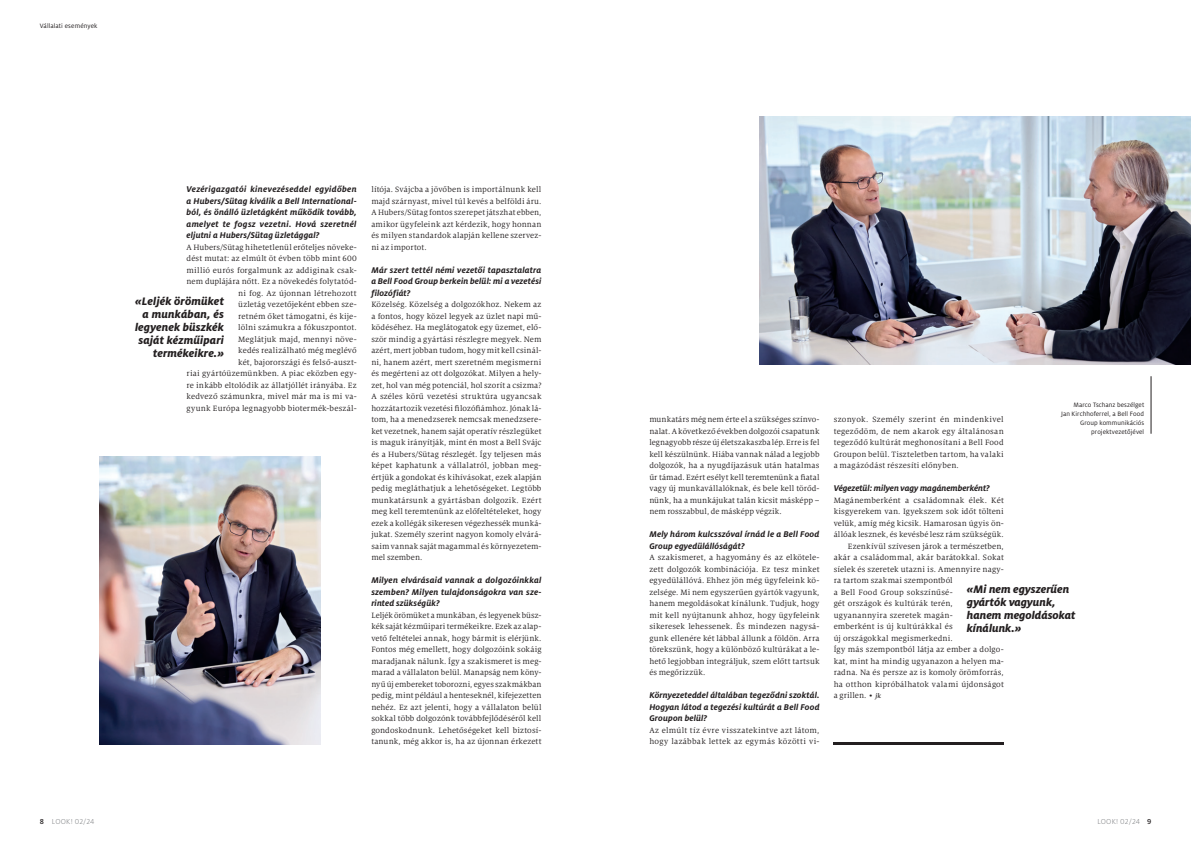
<style>
.page{position:relative;width:1191px;height:842px;background:#fff}
.page>*{position:absolute;margin:0;border:0;box-sizing:border-box;transform-origin:0 0}
.t1{font:italic 800 12px/13px "Milo Pro";color:#231f20}
.t2{font:italic 700 9.2px/11.5px "Milo Pro";letter-spacing:.01em;color:#231f20;text-align:justify}
.t3{font:8.5px/11.5px "Milo Serif Pro";letter-spacing:.02em;color:#231f20;text-align:justify}
.t4{font:300 8px "Milo Pro";letter-spacing:.005em;color:#808285}
.t5{font:7px/9px "Milo Pro";letter-spacing:.01em;color:#231f20;text-align:right}
.s1{font-weight:500;font-style:italic;font-size:7px}
.s2{font-weight:500;color:#231f20}
</style>
<div class="page">
<img style="left:760px;top:117px;width:431px;height:248px">
<img style="left:99px;top:457px;width:221px;height:287px">
<hr style="left:833px;top:742px;width:170px;height:2px;background:#231f20">
<hr style="left:1150px;top:376px;width:1px;height:58px;background:#231f20">
<p class="t5" style="left:40px;top:22px;width:59px">Vállalati események</p>
<p class="t2" style="left:186px;top:184px;width:172px">Vezérigazgatói kinevezéseddel egyidőben a Hubers/Sütag kiválik a Bell International&shy;ból, és önálló üzletágként működik tovább, amelyet te fogsz vezetni. Hová szeretnél eljutni a Hubers/Sütag üzletággal?</p>
<p class="t3" style="left:186px;top:241px;width:172px;text-align:right">A Hubers/Sütag hihetetlenül erőteljes növeke&shy;dést mutat: az elmúlt öt évben több mint 600 millió eurós forgalmunk az addiginak csak&shy;nem duplájára nőtt. Ez a növekedés folytatód&shy;ni fog. Az újonnan létrehozott<br>üzletág vezetőjeként ebben sze-<br>retném őket támogatni, és kije-<br>lölni számukra a fókuszpontot.<br>Meglátjuk majd, mennyi növe-<br>kedés realizálható még meglévő<br>két, bajorországi és felső-auszt-<br>riai gyártóüzemünkben. A piac eközben egy&shy;re inkább eltolódik az állatjóllét irányába. Ez kedvező számunkra, mivel már ma is mi va&shy;gyunk Európa legnagyobb biotermék-beszál-</p>
<h1 class="t1" style="left:135px;top:294px;width:90px;text-align:right">«Leljék örömüket a munkában, és legyenek büszkék saját kézműipari termékeikre.»</h1>
<p class="t3" style="left:371px;top:184px;width:172px">lítója. Svájcba a jövőben is importálnunk kell majd szárnyast, mivel túl kevés a belföldi áru.<br>A Hubers/Sütag fontos szerepet játszhat ebben, amikor ügyfeleink azt kérdezik, hogy honnan és milyen standardok alapján kellene szervez&shy;ni az importot.</p>
<p class="t2" style="left:371px;top:264px;width:172px">Már szert tettél némi vezetői tapasztalatra a Bell Food Group berkein belül: mi a vezetési filozófiát?</p>
<p class="t3" style="left:371px;top:299px;width:172px">Közelség. Közelség a dolgozókhoz. Nekem az a fontos, hogy közel legyek az üzlet napi mű&shy;ködéséhez. Ha meglátogatok egy üzemet, elő&shy;ször mindig a gyártási részlegre megyek. Nem azért, mert jobban tudom, hogy mit kell csinál&shy;ni, hanem azért, mert szeretném megismerni és megérteni az ott dolgozókat. Milyen a hely&shy;zet, hol van még potenciál, hol szorít a csizma?<br>A széles körű vezetési struktúra ugyancsak hozzátartozik vezetési filozófiámhoz. Jónak lá&shy;tom, ha a menedzserek nemcsak menedzsere&shy;ket vezetnek, hanem saját operatív részlegüket is maguk irányítják, mint én most a Bell Svájc és a Hubers/Sütag részlegét. Így teljesen más képet kaphatunk a vállalatról, jobban meg&shy;értjük a gondokat és kihívásokat, ezek alapján pedig megláthatjuk a lehetőségeket. Legtöbb munkatársunk a gyártásban dolgozik. Ezért meg kell teremtenünk az előfeltételeket, hogy ezek a kollégák sikeresen végezhessék munká&shy;jukat. Személy szerint nagyon komoly elvárá&shy;saim vannak saját magammal és környezetem&shy;mel szemben.</p>
<p class="t2" style="left:371px;top:575px;width:172px">Milyen elvárásaid vannak a dolgozóinkkal szemben? Milyen tulajdonságokra van sze&shy;rinted szükségük?</p>
<p class="t3" style="left:371px;top:609px;width:172px">Leljék örömüket a munkában, és legyenek büsz&shy;kék saját kézműipari termékeikre. Ezek az alap&shy;vető feltételei annak, hogy bármit is elérjünk.<br>Fontos még emellett, hogy dolgozóink sokáig maradjanak nálunk. Így a szakismeret is meg&shy;marad a vállalaton belül. Manapság nem kön - nyű új embereket toborozni, egyes szakmákban pedig, mint például a henteseknél, kifejezetten nehéz. Ez azt jelenti, hogy a vállalaton belül sokkal több dolgozónk továbbfejlődéséről kell gondoskodnunk. Lehetőségeket kell biztosí&shy;tanunk, még akkor is, ha az újonnan érkezett</p>
<p class="t3" style="left:649px;top:414px;width:172px">munkatárs még nem érte el a szükséges színvo&shy;nalat. A következő években dolgozói csapatunk legnagyobb része új életszakaszba lép. Erre is fel kell készülnünk. Hiába vannak nálad a legjobb dolgozók, ha a nyugdíjazásuk után hatalmas űr támad. Ezért esélyt kell teremtenünk a fiatal vagy új munkavállalóknak, és bele kell törőd&shy;nünk, ha a munkájukat talán kicsit másképp – nem rosszabbul, de másképp végzik.</p>
<p class="t2" style="left:649px;top:529px;width:172px">Mely három kulcsszóval írnád le a Bell Food<br>Group egyedülállóságát?</p>
<p class="t3" style="left:649px;top:552px;width:172px">A szakismeret, a hagyomány és az elkötele&shy;zett dolgozók kombinációja. Ez tesz minket egyedülállóvá. Ehhez jön még ügyfeleink kö&shy;zelsége. Mi nem egyszerűen gyártók vagyunk, hanem megoldásokat kínálunk. Tudjuk, hogy mit kell nyújtanunk ahhoz, hogy ügyfeleink sikeresek lehessenek. És mindezen nagysá&shy;gunk ellenére két lábbal állunk a földön. Arra törekszünk, hogy a különböző kultúrákat a le&shy;hető legjobban integráljuk, szem előtt tartsuk és megőrizzük.</p>
<p class="t2" style="left:649px;top:690px;width:172px">Környezeteddel általában tegeződni szoktál.<br>Hogyan látod a tegezési kultúrát a Bell Food Groupon belül?</p>
<p class="t3" style="left:649px;top:724px;width:172px">Az elmúlt tíz évre visszatekintve azt látom, hogy lazábbak lettek az egymás közötti vi-</p>
<p class="t5" style="left:1061px;top:400px;width:85px">Marco Tschanz beszélget<br>Jan Kirchhoferrel, a Bell Food<br>Group kommunikációs projektvezetőjével</p>
<p class="t3" style="left:833px;top:414px;width:172px">szonyok. Személy szerint én mindenkivel tegeződöm, de nem akarok egy általánosan tegeződő kultúrát meghonosítani a Bell Food Groupon belül. Tiszteletben tartom, ha valaki a magázódást részesíti előnyben.</p>
<p class="t2" style="left:833px;top:483px;width:158px">Végezetül: milyen vagy magánemberként?</p>
<p class="t3" style="left:833px;top:494px;width:172px">Magánemberként a családomnak élek. Két</p>
<p class="t3" style="left:833px;top:506px;width:172px">kisgyerekem van. Igyekszem sok időt tölteni</p>
<p class="t3" style="left:833px;top:517px;width:172px">velük, amíg még kicsik. Hamarosan úgyis ön-</p>
<p class="t3" style="left:833px;top:529px;width:172px">állóak lesznek, és kevésbé lesz rám szükségük.</p>
<p class="t3" style="left:848px;top:540px;width:157px">Ezenkívül szívesen járok a természetben,</p>
<p class="t3" style="left:833px;top:552px;width:172px">akár a családommal, akár barátokkal. Sokat</p>
<p class="t3" style="left:833px;top:563px;width:172px">síelek és szeretek utazni is. Amennyire nagy-</p>
<p class="t3" style="left:833px;top:575px;width:121px">ra tartom szakmai szempontból</p>
<p class="t3" style="left:833px;top:586px;width:121px">a Bell Food Group sokszínűsé-</p>
<p class="t3" style="left:833px;top:598px;width:121px">gét országok és kultúrák terén,</p>
<p class="t3" style="left:833px;top:609px;width:121px">ugyanannyira szeretek magán-</p>
<p class="t3" style="left:833px;top:621px;width:121px">emberként is új kultúrákkal és</p>
<p class="t3" style="left:833px;top:632px;width:121px">új országokkal megismerkedni.</p>
<p class="t3" style="left:833px;top:644px;width:172px">Így más szempontból látja az ember a dolgo-</p>
<p class="t3" style="left:833px;top:655px;width:172px">kat, mint ha mindig ugyanazon a helyen ma-</p>
<p class="t3" style="left:833px;top:667px;width:172px">radna. Na és persze az is komoly örömforrás,</p>
<p class="t3" style="left:833px;top:678px;width:172px">ha otthon kipróbálhatok valami újdonságot</p>
<p class="t3" style="left:833px;top:690px;width:49px">a grillen. • <span class="s1">jk</span></p>
<h1 class="t1" style="left:967px;top:582px;width:110px">«Mi nem egyszerűen gyártók vagyunk, hanem megoldásokat kínálunk.»</h1>
<p class="t4" style="left:40px;top:817px;width:56px"><span class="s2">8</span> LOOK! 02/24</p>
<p class="t4" style="left:1097px;top:817px;width:55px">LOOK! 02/24 <span class="s2">9</span></p>
</div>
